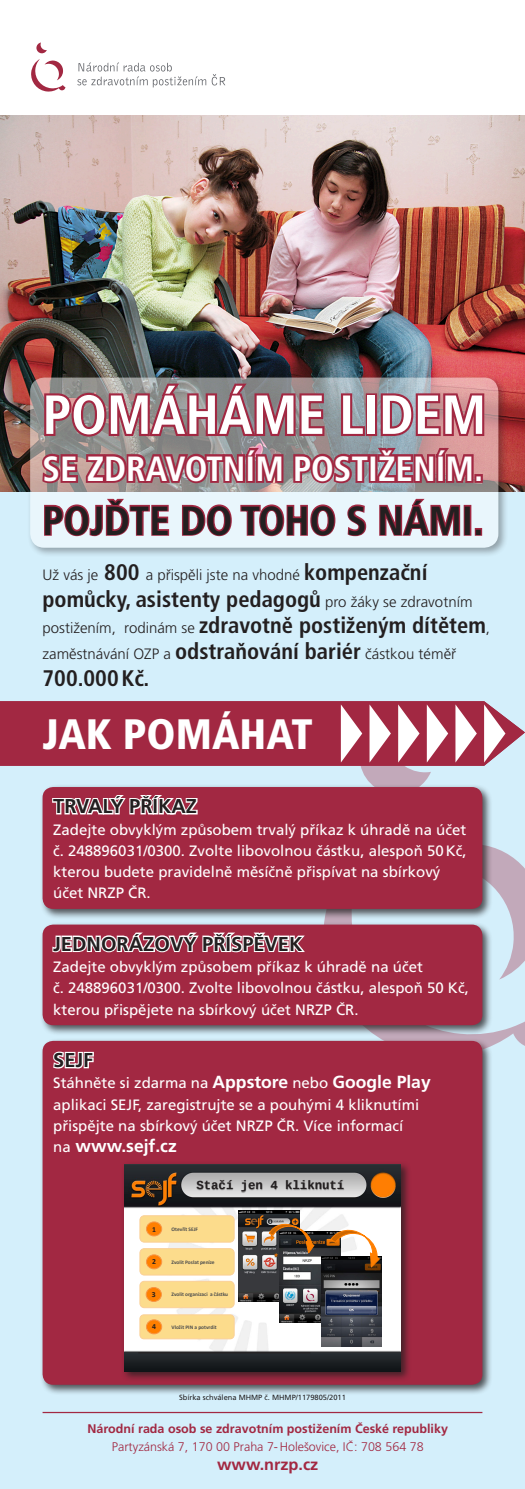
<style>
.page{position:relative;width:525px;height:1489px;background:#fff}
.page>*{position:absolute;margin:0;border:0;box-sizing:border-box;transform-origin:0 0}
.t1{font:700 condensed 55px "Frutiger LT Std";color:#fff}
.t2{font:900 condensed 42.5px "Frutiger LT Std";color:#fff}
.t3{font:700 condensed 40.62px "Frutiger CE";color:#231f20}
.t4{font:700 condensed 35px "Frutiger LT Std";color:#fff}
.t5{font:700 condensed 22.5px/26.2px "Frutiger CE";color:#231f20}
.t6{font:700 20px "Frutiger CE";color:#231f20}
.t7{font:700 17.5px "Frutiger CE";color:#fff}
.t8{font:700 16.25px "Frutiger CE";color:#a22842}
.t9{font:15px/21.2px "Frutiger CE";color:#fff}
.t10{font:300 15px "Frutiger CE";color:#231f20}
.t11{font:700 12.5px "Frutiger CE";color:#a22842}
.t12{font:300 12.5px "Frutiger CE";color:#a22842}
.t13{font:700 12.25px "Liberation Mono";color:#231f20}
.t14{font:700 7.75px "Calibri";color:#231f20}
.t15{font:7.5px "Frutiger CE";color:#231f20}
.t16{font:700 5.38px "Calibri";color:#4b4c4d}
.s1{font-weight:700;font-stretch:condensed;font-size:22.5px}
.s2{font-weight:300;font-stretch:normal;font-size:15px}
.s3{font-weight:700;font-size:17.5px}
.s4{font-weight:400;font-size:15px}
</style>
<div class="page">
<div style="left:0;top:491px;width:524px;height:285px;background:#d4effb"></div>
<img style="left:0;top:116px;width:524px;height:375px">
<div style="left:27px;top:374px;width:482px;height:184px;background:#231f20;opacity:.75"></div>
<svg style="left:30px;top:377px;width:468px;height:170px;background:#c5c4c7"></svg>
<svg style="left:42px;top:381px;width:284px;height:58px;background:#98636d"></svg>
<svg style="left:338px;top:391px;width:29px;height:47px"></svg>
<div style="left:365px;top:393px;width:12px;height:43px;border:4px solid #a22842"></div>
<svg style="left:378px;top:391px;width:108px;height:47px;background:#ab5f70"></svg>
<svg style="left:39px;top:446px;width:246px;height:40px;background:#9f5865"></svg>
<svg style="left:291px;top:446px;width:184px;height:39px;background:#a25567"></svg>
<div style="left:474px;top:474px;width:8px;height:9px;border:4px solid #a22842"></div>
<svg style="left:43px;top:497px;width:127px;height:40px;background:#cfadba"></svg>
<svg style="left:180px;top:503px;width:53px;height:34px;background:#cda5b3"></svg>
<svg style="left:239px;top:503px;width:97px;height:34px;background:#cda5b3"></svg>
<svg style="left:345px;top:503px;width:22px;height:34px"></svg>
<svg style="left:378px;top:497px;width:83px;height:40px;background:#cba1b0"></svg>
<div style="left:463px;top:505px;width:8px;height:30px;border:2px solid #a22842"></div>
<div style="left:474px;top:528px;width:8px;height:7px;border:2px solid #a22842"></div>
<svg style="left:31px;top:43px;width:34px;height:49px"></svg>
<svg style="left:77px;top:62px;width:148px;height:25px"></svg>
<div style="left:0;top:733px;width:524px;height:755px;background:#d4effb"></div>
<div style="left:39px;top:1037px;width:454px;height:357px;background:#231f20;opacity:.75"></div>
<div style="left:43px;top:1040px;width:439px;height:344px;background:#a22842;border-radius:11px"></div>
<svg style="left:53px;top:1051px;width:41px;height:18px"></svg>
<div style="left:121px;top:1160px;width:290px;height:221px;background:#231f20;opacity:.75"></div>
<img style="left:124px;top:1164px;width:276px;height:207px">
<hr style="left:138px;top:1352px;width:172px;height:1px;background:#231f20">
<img style="left:188px;top:1173px;width:148px;height:21px">
<img style="left:336px;top:1173px;width:24px;height:21px">
<div style="left:139px;top:1215px;width:95px;height:27px;background:#fcdc8c;border:1px solid #fbd097;border-radius:4px"></div>
<div style="left:146px;top:1221px;width:16px;height:14px;background:#ff7f00;border-radius:50%"></div>
<div style="left:146px;top:1221px;width:16px;height:15px;border:1px solid #f79646;border-radius:50%"></div>
<div style="left:139px;top:1248px;width:95px;height:27px;background:#fcdc8c;border:1px solid #fbd097;border-radius:4px"></div>
<div style="left:146px;top:1254px;width:16px;height:14px;background:#ff7f00;border-radius:50%"></div>
<div style="left:146px;top:1254px;width:16px;height:15px;border:1px solid #f79646;border-radius:50%"></div>
<div style="left:139px;top:1280px;width:95px;height:27px;background:#fcdc8c;border:1px solid #fbd097;border-radius:4px"></div>
<div style="left:146px;top:1287px;width:15px;height:14px;background:#ff7f00;border-radius:50%"></div>
<div style="left:146px;top:1286px;width:16px;height:15px;border:1px solid #f79646;border-radius:50%"></div>
<div style="left:139px;top:1314px;width:95px;height:24px;background:#fcdc8c;border:1px solid #fbd097;border-radius:4px"></div>
<div style="left:146px;top:1319px;width:16px;height:14px;background:#ff7f00;border-radius:50%"></div>
<div style="left:146px;top:1319px;width:16px;height:14px;border:1px solid #f79646;border-radius:50%"></div>
<img style="left:238px;top:1210px;width:61px;height:91px">
<img style="left:280px;top:1231px;width:50px;height:90px">
<img style="left:321px;top:1256px;width:60px;height:90px">
<svg style="left:268px;top:1220px;width:47px;height:34px;background:#74604c"></svg>
<svg style="left:330px;top:1226px;width:50px;height:42px;background:#af9a85"></svg>
<hr style="left:43px;top:1411px;width:439px;height:1px;background:#a22842">
<svg style="left:323px;top:765px;width:201px;height:291px"></svg>
<div style="left:39px;top:783px;width:454px;height:136px;background:#231f20;opacity:.75"></div>
<div style="left:43px;top:787px;width:439px;height:121px;background:#a22842;border-radius:11px"></div>
<svg style="left:51px;top:787px;width:147px;height:28px"></svg>
<div style="left:39px;top:921px;width:454px;height:114px;background:#231f20;opacity:.75"></div>
<div style="left:43px;top:924px;width:439px;height:101px;background:#a22842;border-radius:11px"></div>
<svg style="left:51px;top:924px;width:256px;height:29px"></svg>
<div style="left:0;top:701px;width:524px;height:64px;background:#a22842"></div>
<svg style="left:484px;top:704px;width:21px;height:58px"></svg>
<svg style="left:455px;top:704px;width:21px;height:58px"></svg>
<svg style="left:426px;top:704px;width:22px;height:58px"></svg>
<svg style="left:398px;top:704px;width:21px;height:58px"></svg>
<svg style="left:369px;top:704px;width:21px;height:58px"></svg>
<svg style="left:340px;top:704px;width:22px;height:58px"></svg>
<h1 class="t1" style="left:43px;top:382px;width:445px">POMÁHÁME LIDEM</h1>
<h3 class="t4" style="left:43px;top:448px;width:442px">SE ZDRAVOTNÍM POSTIŽENÍM.</h3>
<h3 class="t3" style="left:43px;top:497px;width:442px">Pojďte do toho s námi.</h3>
<p class="t10" style="left:43px;top:566px;width:386px">Už vás je <span class="s1">800</span> a přispěli jste na vhodné <span class="s1">kompenzační</span></p>
<h3 class="t5" style="left:43px;top:586px;width:449px">pomůcky, asistenty pedagogů <span class="s2">pro žáky se zdravotním postižením, rodinám se</span> zdravotně postiženým dítětem<span class="s2">,</span></h3>
<p class="t10" style="left:43px;top:645px;width:415px">zaměstnávání OZP a <span class="s1">odstraňování bariér</span> částkou téměř</p>
<h3 class="t5" style="left:43px;top:665px;width:108px">700.000Kč.</h3>
<h2 class="t2" style="left:43px;top:709px;width:272px">JAK POMÁHAT</h2>
<h3 class="t6" style="left:53px;top:794px;width:145px">Trva lý příkaz</h3>
<p class="t9" style="left:53px;top:818px;width:414px">Zadejte obvyklým způsobem trvalý příkaz k úhradě na účet č. 248896031/0300. Zvolte libovolnou částku, alespoň 50Kč, kterou budete pravidelně měsíčně přispívat na sbírkový účet NRZP ČR.</p>
<h3 class="t6" style="left:53px;top:932px;width:250px">Jednorázový přÍspěvek</h3>
<p class="t9" style="left:53px;top:956px;width:417px">Zadejte obvyklým způsobem příkaz k úhradě na účet<br>č. 248896031/0300. Zvolte libovolnou částku, alespoň 50 Kč, kterou přispějete na sbírkový účet NRZP ČR.</p>
<h3 class="t6" style="left:53px;top:1048px;width:42px">SEJF</h3>
<p class="t9" style="left:53px;top:1072px;width:379px">Stáhněte si zdarma na <span class="s3">Appstore</span> nebo <span class="s3">Google Play </span>aplikaci SEJF, zaregistrujte se a pouhými 4 kliknutími přispějte na sbírkový účet NRZP ČR. Více informací</p>
<p class="t7" style="left:53px;top:1135px;width:125px"><span class="s4">na</span> www.sejf.cz</p>
<p class="t13" style="left:196px;top:1178px;width:149px">Stačí jen 4 kliknutí</p>
<p class="t14" style="left:152px;top:1223px;width:5px">1</p>
<p class="t16" style="left:171px;top:1225px;width:28px">Otevřít SEJF</p>
<p class="t14" style="left:152px;top:1256px;width:5px">2</p>
<p class="t16" style="left:171px;top:1258px;width:45px">Zvolit Poslat peníze</p>
<p class="t14" style="left:152px;top:1289px;width:5px">3</p>
<p class="t16" style="left:171px;top:1290px;width:58px">Zvolit organizaci a částku</p>
<p class="t14" style="left:152px;top:1321px;width:5px">4</p>
<p class="t16" style="left:171px;top:1323px;width:46px">Vložit PIN a potvrdit</p>
<p class="t15" style="left:179px;top:1392px;width:168px">Sbírka schválena MHMP č. MHMP/1179805/2011</p>
<p class="t11" style="left:88px;top:1420px;width:362px">Národní rada osob se zdravotním postižením České republiky</p>
<p class="t12" style="left:112px;top:1439px;width:313px">Partyzánská 7, 170 00 Praha 7-Holešovice, IČ: 708 564 78</p>
<p class="t8" style="left:217px;top:1454px;width:103px">www.nrzp.cz</p>
</div>
